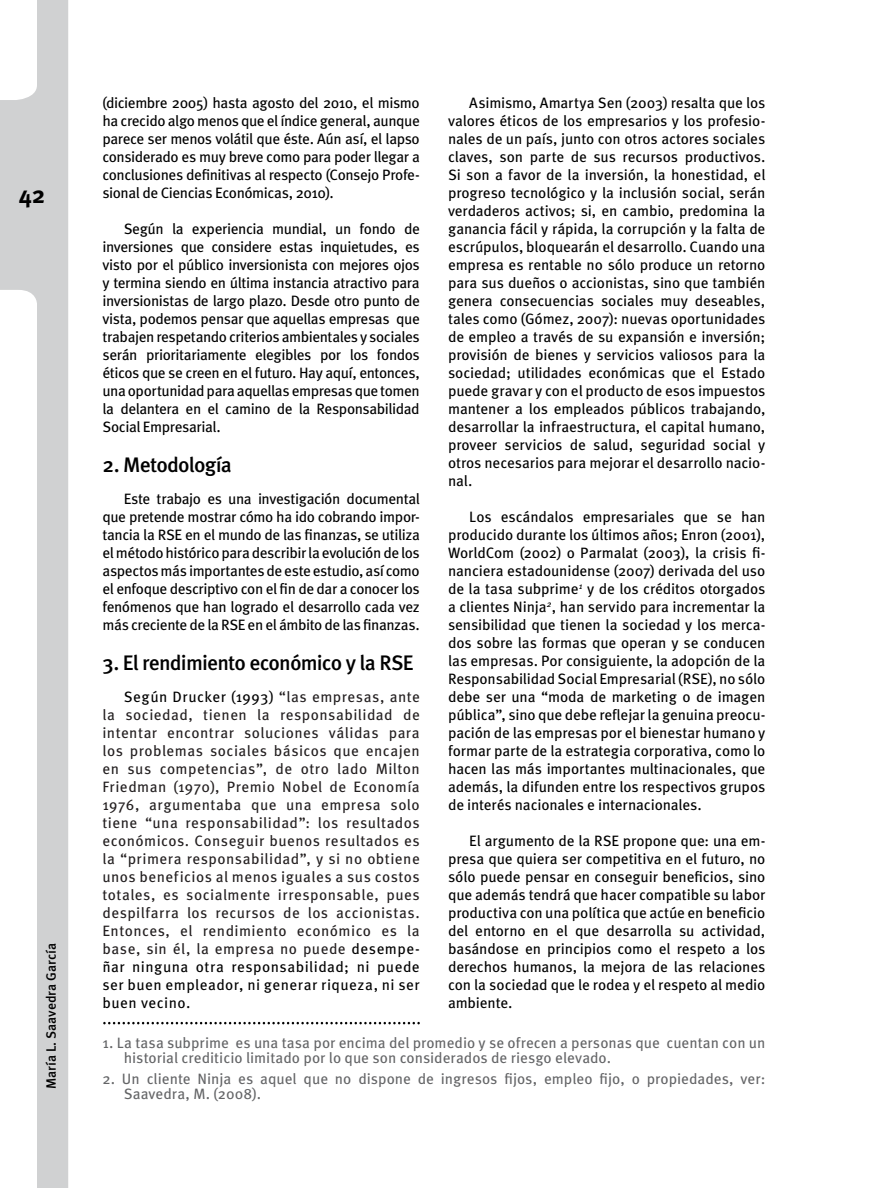
<style>
.page{position:relative;width:893px;height:1188px;background:#fff}
.page>*{position:absolute;margin:0;border:0;box-sizing:border-box;transform-origin:0 0}
.t1{font:700 24px "Meta Pro";color:#000}
.t2{font:500 21px "Meta Pro";letter-spacing:-.04em;color:#000}
.t3{font:15px/18px "Meta Pro";letter-spacing:-.015em;color:#000;text-align:justify}
.t4{font:15px/18px "Meta Pro";letter-spacing:.03em;color:#231f20;text-align:justify}
.t5{font:15px/15px "Meta Pro";color:#646567}
.t6{font:500 13.5px "Meta Pro";color:#000}
.s1{color:#000}
</style>
<div class="page">
<svg style="left:0;top:0;width:68px;height:1188px;fill:#d0d1d2"></svg>
<svg style="left:103px;top:1022px;width:317px;height:2px"></svg>
<h1 class="t1" style="left:19px;top:179px;width:28px">42</h1>
<p class="t6" style="left:43px;top:1089px;width:147px;rotate:-90deg">María L. Saavedra García</p>
<p class="t3" style="left:102px;top:94px;width:319px">(diciembre 2005) hasta agosto del 2010, el mismo ha crecido algo menos que el índice general, aunque parece ser menos volátil que éste. Aún así, el lapso considerado es muy breve como para poder llegar a conclusiones definitivas al respecto (Consejo Profe&shy;sional de Ciencias Económicas, 2010).</p>
<p class="t3" style="left:102px;top:220px;width:319px;text-indent:21px">Según la experiencia mundial, un fondo de inversiones que considere estas inquietudes, es visto por el público inversionista con mejores ojos y termina siendo en última instancia atractivo para inversionistas de largo plazo. Desde otro punto de vista, podemos pensar que aquellas empresas que trabajen respetando criterios ambientales y sociales serán prioritariamente elegibles por los fondos éticos que se creen en el futuro. Hay aquí, entonces, una oportunidad para aquellas empresas que tomen la delantera en el camino de la Responsabilidad Social Empresarial.</p>
<h2 class="t2" style="left:102px;top:451px;width:131px">2. Metodología</h2>
<p class="t3" style="left:102px;top:490px;width:319px;text-indent:21px">Este trabajo es una investigación documental que pretende mostrar cómo ha ido cobrando impor&shy;tancia la RSE en el mundo de las finanzas, se utiliza el método histórico para describir la evolución de los aspectos más importantes de este estudio, así como el enfoque descriptivo con el fin de dar a conocer los fenómenos que han logrado el desarrollo cada vez más creciente de la RSE en el ámbito de las finanzas.</p>
<h2 class="t2" style="left:102px;top:649px;width:313px">3. El rendimiento económico y la RSE</h2>
<p class="t4" style="left:102px;top:688px;width:319px;text-indent:21px"><span class="s1">Según Drucker (1993)</span> “las empresas, ante la sociedad, tienen la responsabilidad de intentar encontrar soluciones válidas para los problemas sociales básicos que encajen en sus competencias”, de otro lado Milton Friedman (1970), Premio Nobel de Economía 1976, argumentaba que una empresa solo tiene “una responsabilidad”: los resultados económicos. Conseguir buenos resultados es la “primera responsabilidad”, y si no obtiene unos beneficios al menos iguales a sus costos totales, es socialmente irresponsable, pues despilfarra los recursos de los accionistas.<br>Entonces, el rendimiento económico es la base, sin él, la empresa no puede <span class="s1">desempe&shy;ñar ninguna otra responsabilidad; ni puede ser buen empleador, ni generar riqueza, ni ser buen vecino.</span></p>
<p class="t3" style="left:448px;top:94px;width:319px;text-indent:21px">Asimismo, Amartya Sen (2003) resalta que los valores éticos de los empresarios y los profesio&shy;nales de un país, junto con otros actores sociales claves, son parte de sus recursos productivos.<br>Si son a favor de la inversión, la honestidad, el progreso tecnológico y la inclusión social, serán verdaderos activos; si, en cambio, predomina la ganancia fácil y rápida, la corrupción y la falta de escrúpulos, bloquearán el desarrollo. Cuando una empresa es rentable no sólo produce un retorno para sus dueños o accionistas, sino que también genera consecuencias sociales muy deseables, tales como (Gómez, 2007): nuevas oportunidades de empleo a través de su expansión e inversión; provisión de bienes y servicios valiosos para la sociedad; utilidades económicas que el Estado puede gravar y con el producto de esos impuestos mantener a los empleados públicos trabajando, desarrollar la infraestructura, el capital humano, proveer servicios de salud, seguridad social y otros necesarios para mejorar el desarrollo nacio&shy;nal.</p>
<p class="t3" style="left:448px;top:508px;width:319px;text-indent:21px">Los escándalos empresariales que se han producido durante los últimos años; Enron (2001), WorldCom (2002) o Parmalat (2003), la crisis fi&shy;nanciera estadounidense (2007) derivada del uso de la tasa subprime<sup>1</sup> y de los créditos otorgados a clientes Ninja<sup>2</sup>, han servido para incrementar la sensibilidad que tienen la sociedad y los merca&shy;dos sobre las formas que operan y se conducen las empresas. Por consiguiente, la adopción de la Responsabilidad Social Empresarial (RSE), no sólo debe ser una “moda de marketing o de imagen pública”, sino que debe reflejar la genuina preocu&shy;pación de las empresas por el bienestar humano y formar parte de la estrategia corporativa, como lo hacen las más importantes multinacionales, que además, la difunden entre los respectivos grupos de interés nacionales e internacionales.</p>
<p class="t3" style="left:448px;top:832px;width:319px;text-indent:21px">El argumento de la RSE propone que: una em&shy;presa que quiera ser competitiva en el futuro, no sólo puede pensar en conseguir beneficios, sino que además tendrá que hacer compatible su labor productiva con una política que actúe en beneficio del entorno en el que desarrolla su actividad, basándose en principios como el respeto a los derechos humanos, la mejora de las relaciones con la sociedad que le rodea y el respeto al medio ambiente.</p>
<p class="t5" style="left:124px;top:1036px;width:643px;text-indent:-21px">1. La tasa subprime es una tasa por encima del promedio y se ofrecen a personas que cuentan con un historial crediticio limitado por lo que son considerados de riesgo elevado.</p>
<p class="t5" style="left:124px;top:1072px;width:643px;text-indent:-21px">2. Un cliente Ninja es aquel que no dispone de ingresos fijos, empleo fijo, o propiedades, ver:<br>Saavedra, M. (2008).</p>
</div>
